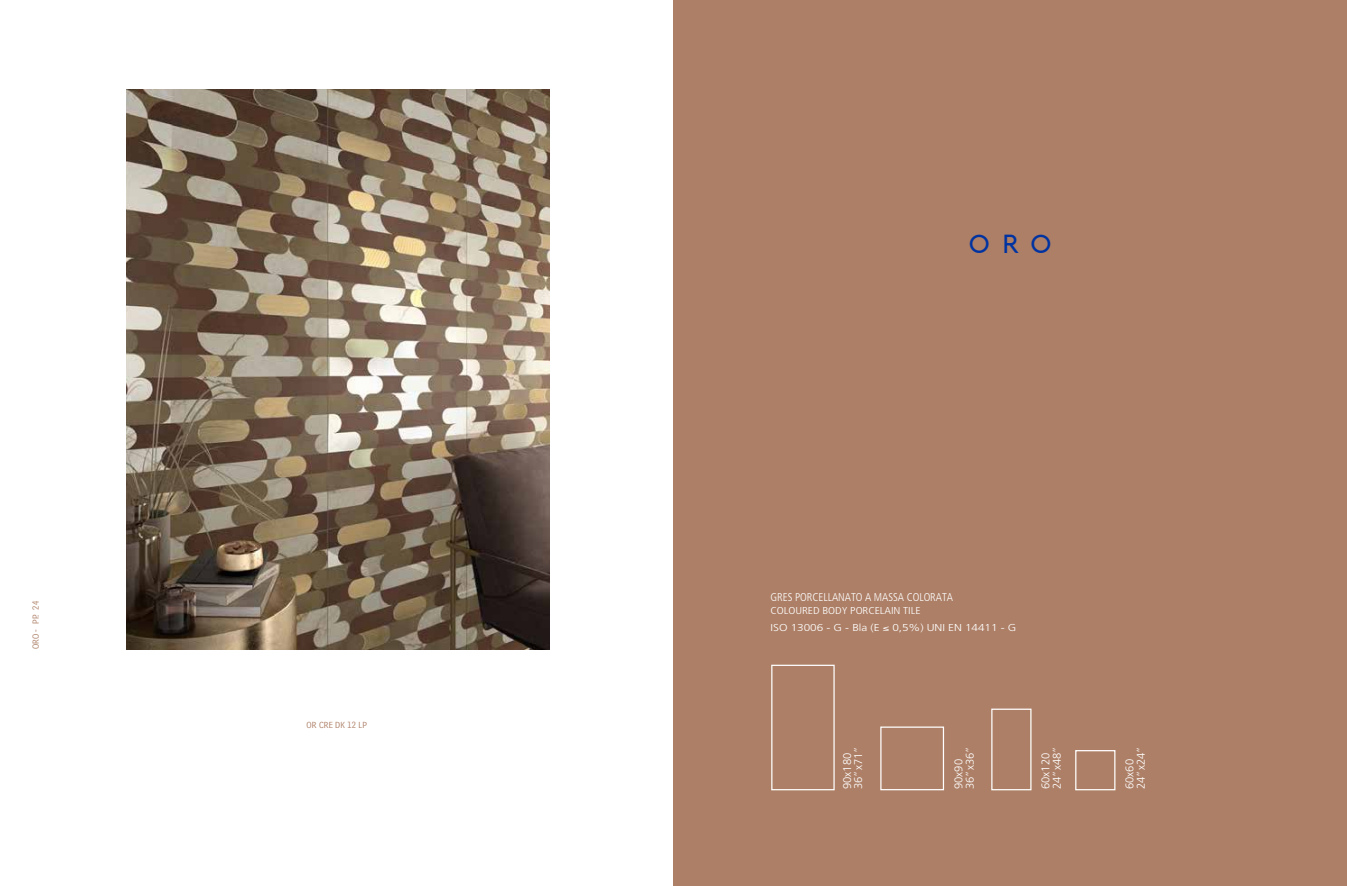
<style>
.page{position:relative;width:1347px;height:886px;background:#fff}
.page>*{position:absolute;margin:0;border:0;box-sizing:border-box;transform-origin:0 0}
.t1{font:500 25.5px "Aquawax";color:#0033a1}
.t2{font:300 11.25px/11.2px "Frutiger";color:#fff}
.t3{font:300 condensed 11.25px "Frutiger";letter-spacing:-.005em;color:#fff}
.t4{font:300 10px/17.4px "Frutiger";letter-spacing:-.005em;color:#fff;scale:1.18 1}
.t5{font:9.38px "Bell Centennial Address";letter-spacing:.02em;color:#ad7f66}
.s1{font-stretch:condensed}
</style>
<div class="page">
<img style="left:126px;top:90px;width:423px;height:559px">
<div style="left:673px;top:0;width:673px;height:886px;background:#ad7f66"></div>
<div style="left:880px;top:726px;width:64px;height:64px;border:1px solid #fff"></div>
<div style="left:771px;top:665px;width:63px;height:125px;border:1px solid #fff"></div>
<div style="left:991px;top:708px;width:40px;height:82px;border:1px solid #fff"></div>
<div style="left:1075px;top:750px;width:40px;height:40px;border:1px solid #fff"></div>
<p class="t5" style="left:30px;top:649px;width:50px;rotate:-90deg">ORO - PP. 24</p>
<p class="t5" style="left:306px;top:720px;width:62px">OR CRE DK 12 LP</p>
<h1 class="t1" style="left:969px;top:229px;width:84px">ORO</h1>
<p class="t3" style="left:770px;top:591px;width:184px">GRES PORCELLANATO A MASSA COLORATA</p>
<p class="t4" style="left:770px;top:601px;width:210px"><span class="s1">COLOURED BODY PORCELAIN TILE<br></span>ISO 13006 - G - Bla (E ≤ 0,5%) UNI EN 14411 - G</p>
<p class="t2" style="left:841px;top:789px;width:44px;rotate:-90deg">90x180<br>36”x71”</p>
<p class="t2" style="left:953px;top:789px;width:44px;rotate:-90deg">90x90<br>36”x36”</p>
<p class="t2" style="left:1040px;top:789px;width:44px;rotate:-90deg">60x120<br>24”x48”</p>
<p class="t2" style="left:1124px;top:789px;width:44px;rotate:-90deg">60x60<br>24”x24”</p>
</div>
